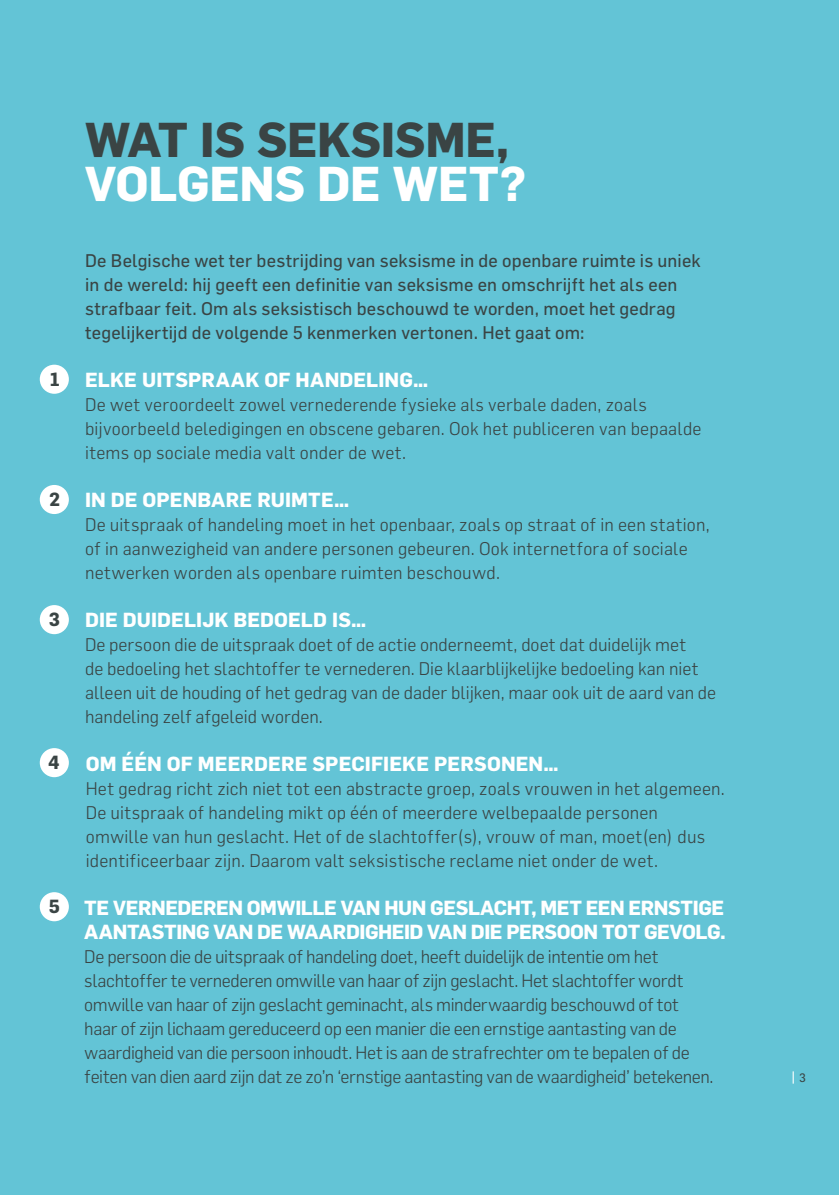
<style>
.page{position:relative;width:839px;height:1195px;background:#63c4d6}
.page>*{position:absolute;margin:0;border:0;box-sizing:border-box;transform-origin:0 0}
.t1{font:700 48px "Flama";letter-spacing:-.005em;color:#3a4444}
.t2{font:700 48px "Flama";color:#fff}
.t3{font:700 20px "Flama";color:#fff}
.t4{font:700 20px/24px "Flama";letter-spacing:-.02em;color:#fff}
.t5{font:700 18.6px "Flama";color:#3a4444}
.t6{font:300 18px/24px "Flama";letter-spacing:.005em;color:#3a4444}
.t7{font:300 18px/24px "Flama";letter-spacing:-.02em;color:#3a4444}
.t8{font:18px/24px "Flama";letter-spacing:.01em;color:#3a4444}
.t9{font:16px "Flama";color:#fff}
.s1{font-size:12px;color:#3a4444}
</style>
<div class="page">
<div style="left:40px;top:365px;width:29px;height:29px;background:#fff;border-radius:50%"></div>
<div style="left:40px;top:485px;width:29px;height:29px;background:#fff;border-radius:50%"></div>
<div style="left:40px;top:605px;width:29px;height:29px;background:#fff;border-radius:50%"></div>
<div style="left:40px;top:748px;width:29px;height:29px;background:#fff;border-radius:50%"></div>
<div style="left:40px;top:892px;width:29px;height:29px;background:#fff;border-radius:50%"></div>
<p class="t5" style="left:50px;top:368px;width:12px">1</p>
<p class="t5" style="left:49px;top:488px;width:13px">2</p>
<p class="t5" style="left:49px;top:608px;width:13px">3</p>
<p class="t5" style="left:48px;top:751px;width:13px">4</p>
<p class="t5" style="left:49px;top:895px;width:13px">5</p>
<h1 class="t1" style="left:85px;top:111px;width:426px">WAT IS SEKSISME,</h1>
<h1 class="t2" style="left:85px;top:155px;width:443px">VOLGENS DE WET?</h1>
<p class="t8" style="left:85px;top:248px;width:617px">De Belgische wet ter bestrijding van seksisme in de openbare ruimte is uniek in de wereld: hij geeft een definitie van seksisme en omschrijft het als een strafbaar feit. Om als seksistisch beschouwd te worden, moet het gedrag tegelijkertijd de volgende 5 kenmerken vertonen. Het gaat om:</p>
<p class="t3" style="left:85px;top:368px;width:345px">ELKE UITSPRAAK OF HANDELING…</p>
<p class="t6" style="left:85px;top:392px;width:618px">De wet veroordeelt zowel vernederende fysieke als verbale daden, zoals bijvoorbeeld beledigingen en obscene gebaren. Ook het publiceren van bepaalde items op sociale media valt onder de wet.</p>
<p class="t3" style="left:85px;top:488px;width:266px">IN DE OPENBARE RUIMTE…</p>
<p class="t6" style="left:85px;top:512px;width:626px">De uitspraak of handeling moet in het openbaar, zoals op straat of in een station, of in aanwezigheid van andere personen gebeuren. Ook internetfora of sociale netwerken worden als openbare ruimten beschouwd.</p>
<p class="t3" style="left:85px;top:608px;width:283px">DIE DUIDELIJK BEDOELD IS…</p>
<p class="t6" style="left:85px;top:632px;width:633px">De persoon die de uitspraak doet of de actie onderneemt, doet dat duidelijk met<br>de bedoeling het slachtoffer te vernederen. Die klaarblijkelijke bedoeling kan niet alleen uit de houding of het gedrag van de dader blijken, maar ook uit de aard van de handeling zelf afgeleid worden.</p>
<p class="t3" style="left:86px;top:752px;width:475px">OM ÉÉN OF MEERDERE SPECIFIEKE PERSONEN…</p>
<p class="t6" style="left:86px;top:776px;width:641px">Het gedrag richt zich niet tot een abstracte groep, zoals vrouwen in het algemeen.<br>De uitspraak of handeling mikt op één of meerdere welbepaalde personen omwille van hun geslacht. Het of de slachtoffer(s), vrouw of man, moet(en) dus identificeerbaar zijn. Daarom valt seksistische reclame niet onder de wet.</p>
<p class="t4" style="left:84px;top:895px;width:643px">TE VERNEDEREN OMWILLE VAN HUN GESLACHT, MET EEN ERNSTIGE<br>AANTASTING VAN DE WAARDIGHEID VAN DIE PERSOON TOT GEVOLG.</p>
<p class="t7" style="left:84px;top:944px;width:631px">De persoon die de uitspraak of handeling doet, heeft duidelijk de intentie om het slachtoffer te vernederen omwille van haar of zijn geslacht. Het slachtoffer wordt omwille van haar of zijn geslacht geminacht, als minderwaardig beschouwd of tot haar of zijn lichaam gereduceerd op een manier die een ernstige aantasting van de waardigheid van die persoon inhoudt. Het is aan de strafrechter om te bepalen of de feiten van dien aard zijn dat ze zo’n ‘ernstige aantasting van de waardigheid’ betekenen.</p>
<p class="t9" style="left:791px;top:1067px;width:16px">|<span class="s1">3</span></p>
</div>
